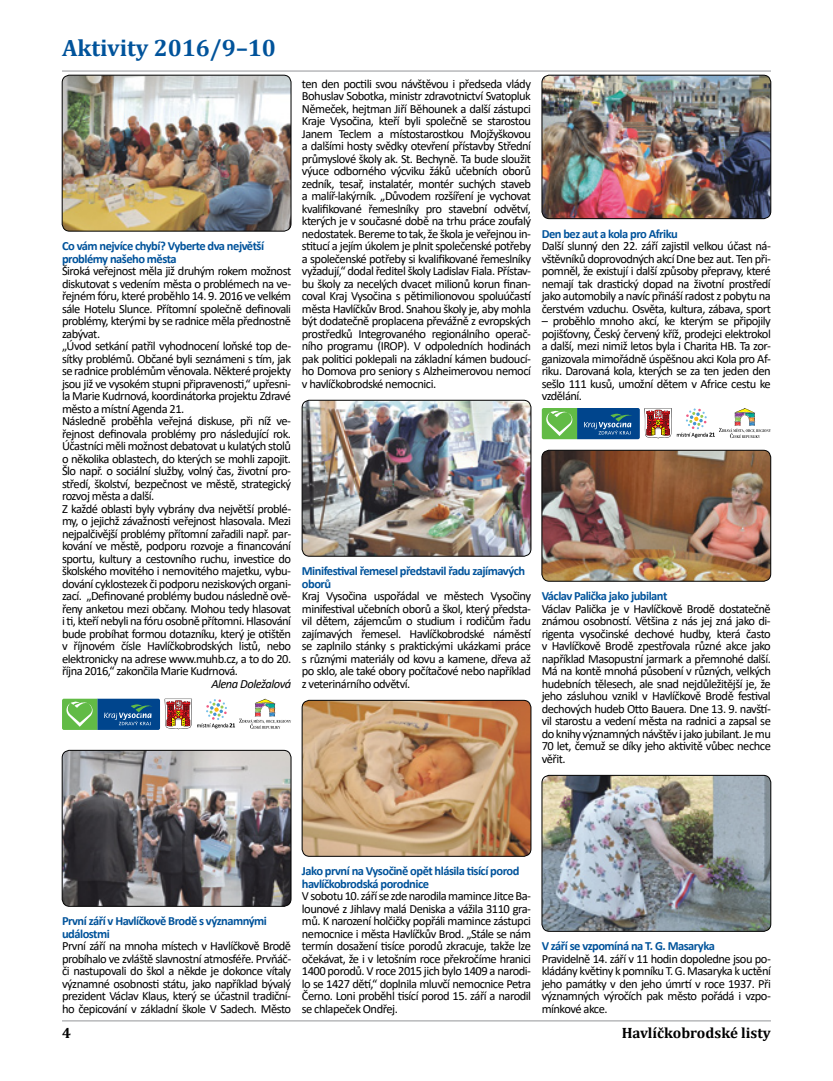
<style>
.page{position:relative;width:833px;height:1081px;background:#fff}
.page>*{position:absolute;margin:0;border:0;box-sizing:border-box;transform-origin:0 0}
.t1{font:700 23.75px "Cambria";color:#00539b}
.t2{font:700 15px "Cambria";color:#000}
.t3{font:12.5px/12.5px "Calibri";letter-spacing:-.04em;color:#000;text-align:justify}
.t4{font:700 12.5px/12.5px "Calibri";letter-spacing:-.04em;color:#00539b}
.t5{font:italic 12.5px "Calibri";letter-spacing:-.04em;color:#000}
</style>
<div class="page">
<hr style="left:62px;top:71px;width:709px;height:1px;background:#939598">
<hr style="left:62px;top:1020px;width:709px;height:1px;background:#939598">
<img style="left:62px;top:750px;width:229px;height:156px">
<div style="left:62px;top:750px;width:229px;height:156px;border:1px solid #000;border-radius:8px"></div>
<img style="left:302px;top:700px;width:229px;height:156px">
<div style="left:302px;top:700px;width:229px;height:156px;border:1px solid #000;border-radius:8px"></div>
<img style="left:542px;top:75px;width:229px;height:144px">
<div style="left:542px;top:75px;width:229px;height:144px;border:1px solid #000;border-radius:8px"></div>
<img style="left:542px;top:775px;width:229px;height:156px">
<div style="left:542px;top:775px;width:229px;height:156px;border:1px solid #000;border-radius:8px"></div>
<img style="left:62px;top:75px;width:229px;height:156px">
<div style="left:62px;top:75px;width:229px;height:156px;border:1px solid #000;border-radius:8px"></div>
<img style="left:302px;top:400px;width:229px;height:156px">
<div style="left:302px;top:400px;width:229px;height:156px;border:1px solid #000;border-radius:8px"></div>
<img style="left:542px;top:408px;width:229px;height:31px">
<img style="left:62px;top:699px;width:229px;height:31px">
<img style="left:542px;top:450px;width:228px;height:131px">
<div style="left:542px;top:450px;width:229px;height:131px;border:1px solid #000;border-radius:8px"></div>
<h1 class="t1" style="left:62px;top:31px;width:215px">Aktivity 2016/9–10</h1>
<p class="t4" style="left:62px;top:240px;width:204px">Co vám nejvíce chybí? Vyberte dva největší problémy našeho města</p>
<p class="t3" style="left:62px;top:265px;width:231px;text-align:left">Široká veřejnost měla již druhým rokem možnost diskutovat s vedením města o problémech na ve&shy;řejném fóru, které proběhlo 14. 9. 2016 ve velkém sále Hotelu Slunce. Přítomní společně definovali problémy, kterými by se radnice měla přednostně zabývat.<br>„Úvod setkání patřil vyhodnocení loňské top de&shy;sítky problémů. Občané byli seznámeni s tím, jak se radnice problémům věnovala. Některé projekty jsou již ve vysokém stupni připravenosti,“ upřesni&shy;la Marie Kudrnová, koordinátorka projektu Zdravé město a místní Agenda 21.<br>Následně proběhla veřejná diskuse, při níž ve&shy;řejnost definovala problémy pro následující rok.<br>Účastníci měli možnost debatovat u kulatých stolů o několika oblastech, do kterých se mohli zapojit.<br>Šlo např. o sociální služby, volný čas, životní pro&shy;středí, školství, bezpečnost ve městě, strategický rozvoj města a další.<br>Z každé oblasti byly vybrány dva největší problé&shy;my, o jejichž závažnosti veřejnost hlasovala. Mezi nejpalčivější problémy přítomní zařadili např. par&shy;kování ve městě, podporu rozvoje a financování sportu, kultury a cestovního ruchu, investice do školského movitého i nemovitého majetku, vybu&shy;dování cyklostezek či podporu neziskových organi&shy;zací. „Definované problémy budou následně ově&shy;řeny anketou mezi občany. Mohou tedy hlasovat i ti, kteří nebyli na fóru osobně přítomni. Hlasování bude probíhat formou dotazníku, který je otištěn v říjnovém čísle Havlíčkobrodských listů, nebo elektronicky na adrese www.muhb.cz, a to do 20. října 2016,“ zakončila Marie Kudrnová.</p>
<p class="t5" style="left:211px;top:675px;width:81px">Alena Doležalová</p>
<p class="t3" style="left:302px;top:78px;width:231px">ten den poctili svou návštěvou i předseda vlády Bohuslav Sobotka, ministr zdravotnictví Svatopluk Němeček, hejtman Jiří Běhounek a další zástupci Kraje Vysočina, kteří byli společně se starostou Janem Teclem a místostarostkou Mojžyškovou a dalšími hosty svědky otevření přístavby Střední průmyslové školy ak. St. Bechyně. Ta bude sloužit výuce odborného výcviku žáků učebních oborů zedník, tesař, instalatér, montér suchých staveb a malíř-lakýrník. „Důvodem rozšíření je vychovat kvalifikované řemeslníky pro stavební odvětví, kterých je v současné době na trhu práce zoufalý nedostatek. Bereme to tak, že škola je veřejnou in&shy;stitucí a jejím úkolem je plnit společenské potřeby a společenské potřeby si kvalifikované řemeslníky vyžadují,“ dodal ředitel školy Ladislav Fiala. Přístav&shy;bu školy za necelých dvacet milionů korun finan&shy;coval Kraj Vysočina s pětimilionovou spoluúčastí města Havlíčkův Brod. Snahou školy je, aby mohla být dodatečně proplacena převážně z evropských prostředků Integrovaného regionálního operač&shy;ního programu (IROP). V odpoledních hodinách pak politici poklepali na základní kámen budoucí&shy;ho Domova pro seniory s Alzheimerovou nemocí v havlíčkobrodské nemocnici.</p>
<p class="t4" style="left:542px;top:228px;width:138px">Den bez aut a kola pro Afriku</p>
<p class="t3" style="left:542px;top:240px;width:231px">Další slunný den 22. září zajistil velkou účast ná&shy;vštěvníků doprovodných akcí Dne bez aut. Ten při&shy;pomněl, že existují i další způsoby přepravy, které nemají tak drastický dopad na životní prostředí jako automobily a navíc přináší radost z pobytu na čerstvém vzduchu. Osvěta, kultura, zábava, sport</p>
<p class="t3" style="left:542px;top:315px;width:231px">– proběhlo mnoho akcí, ke kterým se připojily pojišťovny, Český červený kříž, prodejci elektrokol a další, mezi nimiž letos byla i Charita HB. Ta zor&shy;ganizovala mimořádně úspěšnou akci Kola pro Af&shy;riku. Darovaná kola, kterých se za ten jeden den sešlo 111 kusů, umožní dětem v Africe cestu ke vzdělání.</p>
<p class="t4" style="left:302px;top:565px;width:225px">Minifestival řemesel představil řadu zajímavých oborů</p>
<p class="t3" style="left:302px;top:590px;width:231px">Kraj Vysočina uspořádal ve městech Vysočiny minifestival učebních oborů a škol, který předsta&shy;vil dětem, zájemcům o studium i rodičům řadu zajímavých řemesel. Havlíčkobrodské náměstí se zaplnilo stánky s praktickými ukázkami práce s různými materiály od kovu a kamene, dřeva až po sklo, ale také obory počítačové nebo například z veterinárního odvětví.</p>
<p class="t4" style="left:542px;top:590px;width:127px">Václav Palička jako jubilant</p>
<p class="t3" style="left:542px;top:603px;width:231px">Václav Palička je v Havlíčkově Brodě dostatečně známou osobností. Většina z nás jej zná jako di&shy;rigenta vysočinské dechové hudby, která často v Havlíčkově Brodě zpestřovala různé akce jako například Masopustní jarmark a přemnohé další.<br>Má na kontě mnohá působení v různých, velkých hudebních tělesech, ale snad nejdůležitější je, že jeho zásluhou vznikl v Havlíčkově Brodě festival dechových hudeb Otto Bauera. Dne 13. 9. navští&shy;vil starostu a vedení města na radnici a zapsal se do knihy významných návštěv i jako jubilant. Je mu 70 let, čemuž se díky jeho aktivitě vůbec nechce věřit.</p>
<p class="t4" style="left:62px;top:915px;width:206px">První září v Havlíčkově Brodě s významnými událostmi</p>
<p class="t3" style="left:62px;top:940px;width:231px">První září na mnoha místech v Havlíčkově Brodě probíhalo ve zvláště slavnostní atmosféře. Prvňáč&shy;či nastupovali do škol a někde je dokonce vítaly významné osobnosti státu, jako například bývalý prezident Václav Klaus, který se účastnil tradiční&shy;ho čepicování v základní škole V Sadech. Město</p>
<p class="t4" style="left:302px;top:865px;width:219px">Jako první na Vysočině opět hlásila tisící porod havlíčkobrodská porodnice</p>
<p class="t3" style="left:302px;top:890px;width:231px">V sobotu 10. září se zde narodila mamince Jitce Ba&shy;lounové z Jihlavy malá Deniska a vážila 3110 gra&shy;mů. K narození holčičky popřáli mamince zástupci nemocnice i města Havlíčkův Brod. „Stále se nám termín dosažení tisíce porodů zkracuje, takže lze očekávat, že i v letošním roce překročíme hranici 1400 porodů. V roce 2015 jich bylo 1409 a narodi&shy;lo se 1427 dětí,“ doplnila mluvčí nemocnice Petra Černo. Loni proběhl tisící porod 15. září a narodil se chlapeček Ondřej.</p>
<p class="t4" style="left:542px;top:940px;width:175px">V září se vzpomíná na T. G. Masaryka</p>
<p class="t3" style="left:542px;top:953px;width:231px">Pravidelně 14. září v 11 hodin dopoledne jsou po&shy;kládány květiny k pomníku T. G. Masaryka k uctění jeho památky v den jeho úmrtí v roce 1937. Při významných výročích pak město pořádá i vzpo&shy;mínkové akce.</p>
<p class="t2" style="left:62px;top:1022px;width:10px">4</p>
<p class="t2" style="left:621px;top:1022px;width:151px">Havlíčkobrodské listy</p>
</div>
